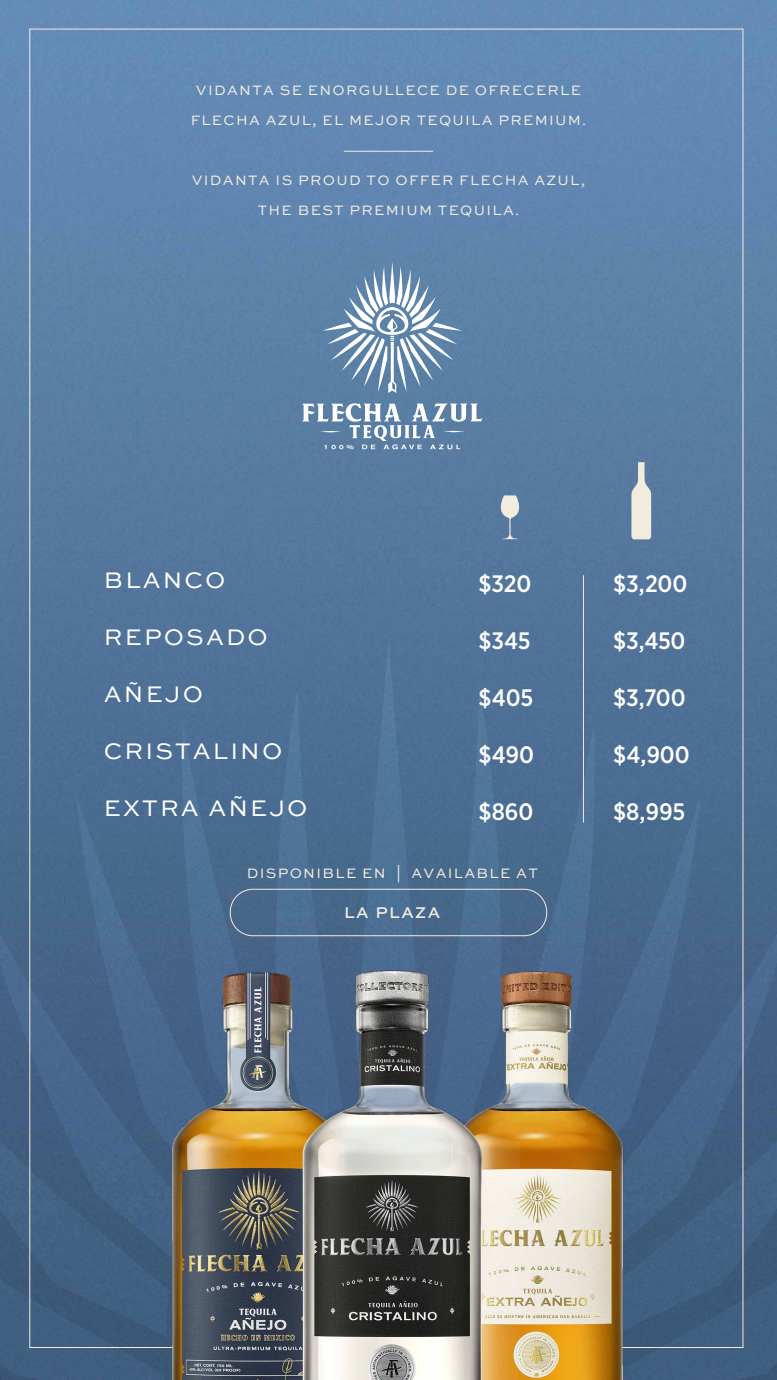
<style>
.page{position:relative;width:777px;height:1380px;background:#fff}
.page>*{position:absolute;margin:0;border:0;box-sizing:border-box;transform-origin:0 0}
.t1{font:500 23.75px "Gotham Narrow";letter-spacing:-.01em;color:#fff}
.t2{font:23.75px "Sweet Sans SC";letter-spacing:.09em;color:#fff}
.t3{font:500 16.44px "Sweet Sans Pro";letter-spacing:.09em;color:#f2ecdf}
.t4{font:14.38px/30px "Sweet Sans SC";letter-spacing:.09em;color:#f2ecdf;text-align:center}
</style>
<div class="page">
<img style="left:0;top:0;width:776px;height:934px">
<svg style="left:76px;top:794px;width:106px;height:105px;background:#486a8e"></svg>
<svg style="left:275px;top:688px;width:67px;height:246px;background:#4b6e93"></svg>
<svg style="left:0;top:1263px;width:144px;height:117px;background:#405e7e"></svg>
<svg style="left:0;top:899px;width:182px;height:364px;background:#456387"></svg>
<svg style="left:182px;top:723px;width:106px;height:213px;background:#4a6d91"></svg>
<div style="left:594px;top:794px;width:106px;height:105px;background:#496b8e"></div>
<svg style="left:434px;top:688px;width:67px;height:246px;background:#4b6e93"></svg>
<svg style="left:651px;top:1263px;width:125px;height:117px;background:#415f7e"></svg>
<svg style="left:594px;top:899px;width:182px;height:364px;background:#466387"></svg>
<svg style="left:488px;top:723px;width:106px;height:213px;background:#4b6d92"></svg>
<svg style="left:355px;top:638px;width:66px;height:296px;background:#4d7095"></svg>
<div style="left:230px;top:889px;width:316px;height:47px;border:1px solid #f2ecdf;border-radius:23px"></div>
<img style="left:144px;top:936px;width:507px;height:444px">
<svg style="left:500px;top:495px;width:19px;height:44px"></svg>
<svg style="left:631px;top:462px;width:21px;height:77px;background:#c8cdce"></svg>
<hr style="left:583px;top:575px;width:1px;height:248px;background:#f2ecdf">
<svg style="left:302px;top:403px;width:180px;height:46px"></svg>
<svg style="left:322px;top:262px;width:139px;height:131px"></svg>
<hr style="left:343px;top:151px;width:90px;height:1px;background:#f2ecdf">
<p class="t4" style="left:191px;top:76px;width:397px">VIDANTA SE ENORGULLECE DE OFRECERLE<br>FLECHA AZUL, EL MEJOR TEQUILA PREMIUM.</p>
<p class="t4" style="left:192px;top:166px;width:395px">VIDANTA IS PROUD TO OFFER FLECHA AZUL,<br>THE BEST PREMIUM TEQUILA.</p>
<h1 class="t2" style="left:104px;top:567px;width:123px">BLANCO</h1>
<h1 class="t2" style="left:104px;top:624px;width:165px">REPOSADO</h1>
<h1 class="t2" style="left:104px;top:681px;width:100px">AÑEJO</h1>
<h1 class="t2" style="left:104px;top:738px;width:180px">CRISTALINO</h1>
<h1 class="t2" style="left:104px;top:795px;width:205px">EXTRA AÑEJO</h1>
<h1 class="t1" style="left:478px;top:569px;width:54px">$320</h1>
<h1 class="t1" style="left:478px;top:626px;width:54px">$345</h1>
<h1 class="t1" style="left:478px;top:683px;width:56px">$405</h1>
<h1 class="t1" style="left:478px;top:740px;width:57px">$490</h1>
<h1 class="t1" style="left:478px;top:797px;width:56px">$860</h1>
<p class="t4" style="left:246px;top:859px;width:292px">DISPONIBLE EN | AVAILABLE AT</p>
<p class="t3" style="left:344px;top:900px;width:98px">LA PLAZA</p>
<h1 class="t1" style="left:613px;top:569px;width:76px">$3,200</h1>
<h1 class="t1" style="left:613px;top:626px;width:74px">$3,450</h1>
<h1 class="t1" style="left:613px;top:683px;width:74px">$3,700</h1>
<h1 class="t1" style="left:613px;top:740px;width:78px">$4,900</h1>
<h1 class="t1" style="left:613px;top:797px;width:74px">$8,995</h1>
</div>
